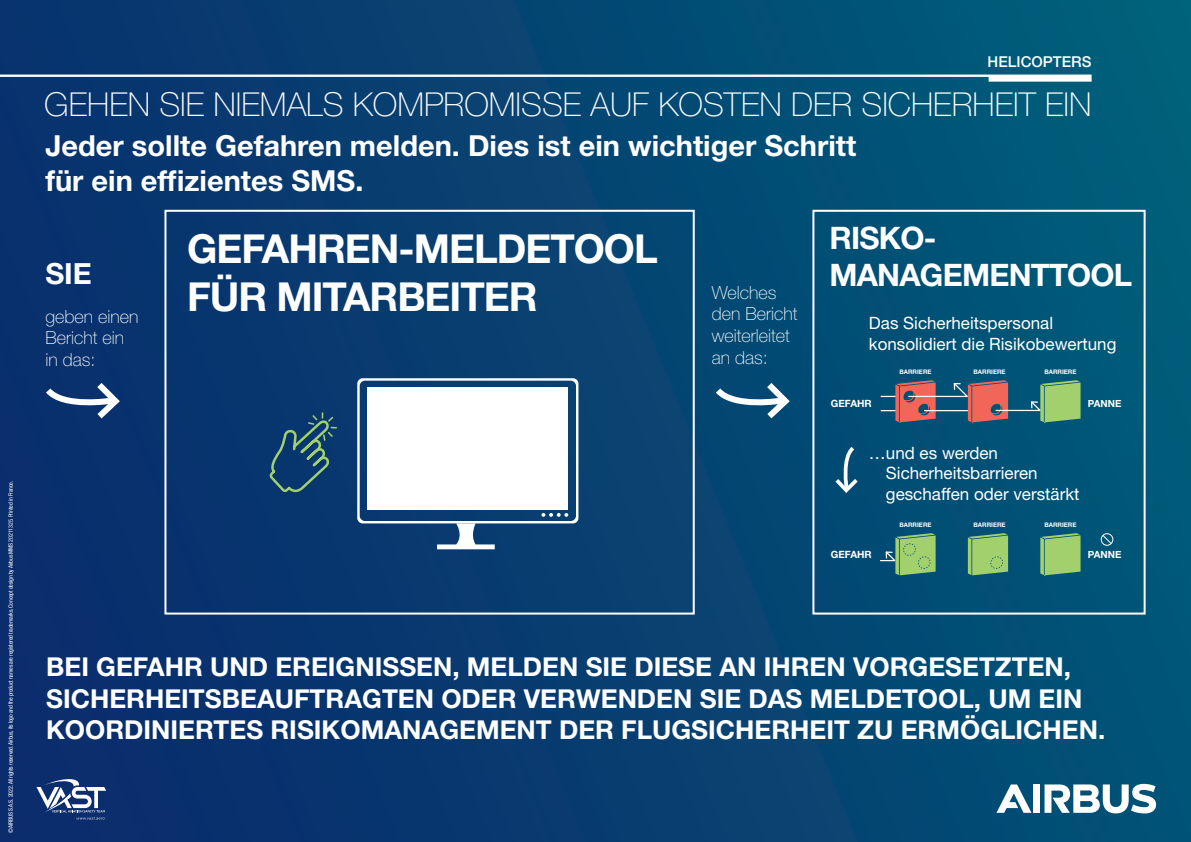
<style>
.page{position:relative;width:1191px;height:842px;background:#fff}
.page>*{position:absolute;margin:0;border:0;box-sizing:border-box;transform-origin:0 0}
.t1{font:700 40px/48px "Helvetica Neue LT Std";letter-spacing:-.025em;color:#fff}
.t2{font:100 33px "Helvetica Neue LT Std";color:#fff}
.t3{font:700 31px/37.2px "Helvetica Neue LT Std";letter-spacing:-.025em;color:#fff}
.t4{font:700 29.2px "Helvetica Neue LT Std";color:#fff}
.t5{font:700 29px/34.8px "Helvetica Neue LT Std";color:#fff}
.t6{font:700 26.1px/31.3px "Helvetica Neue LT Std";color:#fff}
.t7{font:100 18px/21.6px "Helvetica Neue LT Std";color:#fff}
.t8{font:17px/20.4px "Helvetica Neue LT Std";color:#fff}
.t9{font:500 15px "Helvetica Neue LT Std";color:#fff}
.t10{font:700 10px "Helvetica Neue LT Std";color:#fff}
.t11{font:700 9.8px "Helvetica Neue LT Std";color:#fff}
.t12{font:700 6.2px "Helvetica Neue LT Std";color:#fff}
.t13{font:condensed 6px "Helvetica Neue LT Std";letter-spacing:-.025em;color:#fff}
</style>
<div class="page">
<div style="left:0;top:0;width:1191px;height:842px;background:linear-gradient(to right,#0b2d6c,#005a78)"></div>
<div style="left:164px;top:210px;width:530px;height:405px;border:2px solid #fff"></div>
<div style="left:812px;top:210px;width:333px;height:405px;border:2px solid #fff"></div>
<svg style="left:881px;top:380px;width:199px;height:42px;background:#72746f"></svg>
<svg style="left:1040px;top:533px;width:40px;height:42px;background:#8dc06e"></svg>
<svg style="left:879px;top:533px;width:56px;height:42px;background:#68a072"></svg>
<svg style="left:968px;top:533px;width:40px;height:42px;background:#8dbf6d"></svg>
<div style="left:1100px;top:533px;width:13px;height:13px;border:1px solid #fff;border-radius:50%"></div>
<svg style="left:1101px;top:534px;width:11px;height:11px"></svg>
<svg style="left:266px;top:411px;width:72px;height:87px;background:#1b4a6e"></svg>
<svg style="left:357px;top:378px;width:221px;height:171px;background:#37608b"></svg>
<svg style="left:40px;top:376px;width:84px;height:49px;background:#2f5184"></svg>
<svg style="left:709px;top:376px;width:85px;height:49px;background:#2a6489"></svg>
<svg style="left:831px;top:443px;width:30px;height:53px;background:#29688a"></svg>
<div style="left:367px;top:388px;width:201px;height:122px;background:#fff"></div>
<svg style="left:0;top:75px;width:1091px;height:7px"></svg>
<div style="left:1033px;top:784px;width:6px;height:29px;background:#fff"></div>
<svg style="left:996px;top:784px;width:35px;height:29px"></svg>
<svg style="left:1044px;top:784px;width:112px;height:29px"></svg>
<svg style="left:36px;top:777px;width:70px;height:43px"></svg>
<p class="t13" style="left:7px;top:833px;width:354px;rotate:-90deg">© AIRBUS S.A.S. 2022. All rights reserved. Airbus, its logo and the product names are registered trademarks. Concept design by Airbus MMS 20211325. Printed in France.</p>
<p class="t9" style="left:987px;top:53px;width:105px">HELICOPTERS</p>
<p class="t2" style="left:44px;top:85px;width:1048px">GEHEN SIE NIEMALS KOMPROMISSE AUF KOSTEN DER SICHERHEIT EIN</p>
<p class="t5" style="left:45px;top:127px;width:812px">Jeder sollte Gefahren melden. Dies ist ein wichtiger Schritt für ein effizientes SMS.</p>
<p class="t4" style="left:45px;top:255px;width:48px">SIE</p>
<p class="t7" style="left:45px;top:305px;width:95px">geben einen<br>Bericht ein in das:</p>
<h1 class="t1" style="left:187px;top:224px;width:472px">GEFAHREN-MELDETOOL<br>FÜR MITARBEITER</h1>
<p class="t3" style="left:829px;top:218px;width:304px">RISKO-<br>MANAGEMENTTOOL</p>
<p class="t7" style="left:711px;top:282px;width:87px">Welches den Bericht weiterleitet an das:</p>
<p class="t8" style="left:869px;top:313px;width:249px">Das Sicherheitspersonal konsolidiert die Risikobewertung</p>
<p class="t12" style="left:899px;top:368px;width:34px">BARRIERE</p>
<p class="t12" style="left:973px;top:368px;width:34px">BARRIERE</p>
<p class="t12" style="left:1044px;top:368px;width:34px">BARRIERE</p>
<p class="t10" style="left:831px;top:397px;width:42px">GEFAHR</p>
<p class="t11" style="left:1087px;top:397px;width:35px">PANNE</p>
<p class="t8" style="left:886px;top:442px;width:195px;text-indent:-17px">…und es werden<br>Sicherheitsbarrieren geschaffen oder verstärkt</p>
<p class="t12" style="left:899px;top:521px;width:34px">BARRIERE</p>
<p class="t12" style="left:973px;top:521px;width:34px">BARRIERE</p>
<p class="t12" style="left:1044px;top:521px;width:34px">BARRIERE</p>
<p class="t10" style="left:831px;top:548px;width:42px">GEFAHR</p>
<p class="t11" style="left:1087px;top:548px;width:35px">PANNE</p>
<p class="t6" style="left:46px;top:651px;width:1060px">BEI GEFAHR UND EREIGNISSEN, MELDEN SIE DIESE AN IHREN VORGESETZTEN,<br>SICHERHEITSBEAUFTRAGTEN ODER VERWENDEN SIE DAS MELDETOOL, UM EIN<br>KOORDINIERTES RISIKOMANAGEMENT DER FLUGSICHERHEIT ZU ERMÖGLICHEN.</p>
</div>
